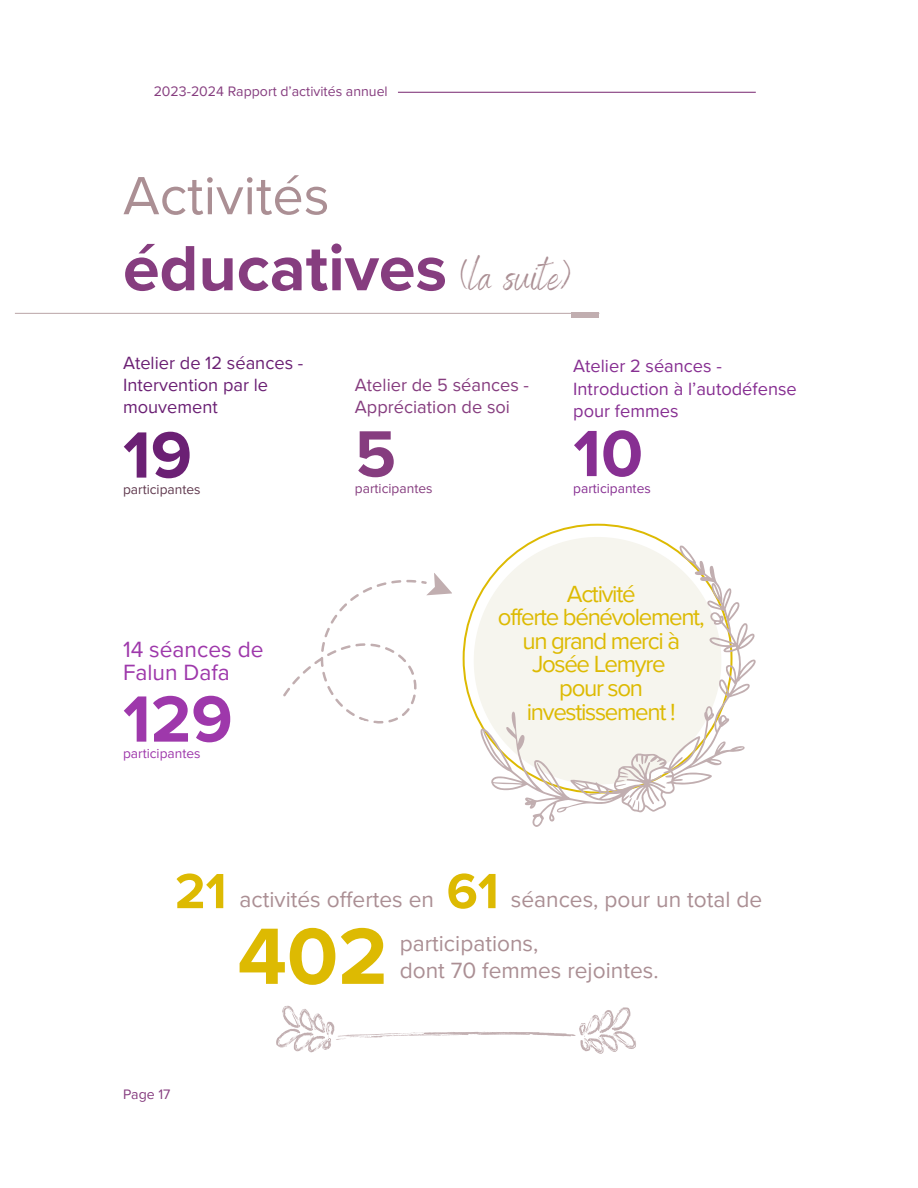
<style>
.page{position:relative;width:918px;height:1188px;background:#fff}
.page>*{position:absolute;margin:0;border:0;box-sizing:border-box;transform-origin:0 0}
.t1{font:700 82.8px "Proxima Nova";color:#ddba02}
.t2{font:700 67.8px "Proxima Nova";color:#9e38ab}
.t3{font:700 67.8px "Proxima Nova";color:#6b2074}
.t4{font:700 67.8px "Proxima Nova";color:#872f92}
.t5{font:700 67.8px "Proxima Nova";color:#863d7f}
.t6{font:700 66.3px "Proxima Nova";color:#863d7f}
.t7{font:55.8px "Proxima Nova";color:#ab8f94}
.t8{font:700 51.3px "Proxima Nova";color:#ddba02}
.t9{font:43.8px "Benedict";color:#ab8f94}
.t10{font:24px/23.7px "Proxima Nova";letter-spacing:-.055em;color:#ddba02;text-align:center}
.t11{font:22.8px "Proxima Nova";color:#ab8f94}
.t12{font:22.8px/23.4px "Proxima Nova";color:#9e38ab}
.t13{font:18.3px/22.2px "Proxima Nova";color:#872f92}
.t14{font:18.3px/22.2px "Proxima Nova";color:#6b2074}
.t15{font:18.3px/22.2px "Proxima Nova";color:#863d7f}
.t16{font:14.1px "Proxima Nova";color:#863d7f}
.t17{font:13.8px "Proxima Nova";color:#863d7f}
.t18{font:13.8px "Proxima Nova";color:#9e38ab}
.t19{font:13.8px "Proxima Nova";color:#60394e}
.t20{font:13.8px "Proxima Nova";color:#872f92}
</style>
<div class="page">
<hr style="left:398px;top:92px;width:358px;height:1px;background:#863d7f">
<svg style="left:283px;top:573px;width:169px;height:151px"></svg>
<svg style="left:463px;top:524px;width:193px;height:189px"></svg>
<svg style="left:474px;top:537px;width:196px;height:188px"></svg>
<svg style="left:480px;top:545px;width:275px;height:282px;fill:#f6f5ee"></svg>
<hr style="left:15px;top:313px;width:584px;height:1px;background:#c1aeb0">
<div style="left:572px;top:313px;width:27px;height:5px;background:#c1aeb0"></div>
<svg style="left:276px;top:1006px;width:360px;height:48px"></svg>
<p class="t16" style="left:154px;top:83px;width:236px">2023-2024 Rapport d’activités annuel</p>
<h3 class="t7" style="left:123px;top:163px;width:208px">Activités</h3>
<h3 class="t6" style="left:123px;top:229px;width:326px">éducatives</h3>
<h3 class="t9" style="left:461px;top:248px;width:111px">(la suite)</h3>
<p class="t14" style="left:123px;top:352px;width:182px">Atelier de 12 séances -<br>Intervention par le mouvement</p>
<h2 class="t3" style="left:123px;top:415px;width:71px">19</h2>
<p class="t19" style="left:123px;top:481px;width:79px">participantes</p>
<p class="t12" style="left:123px;top:638px;width:142px">14 séances de<br>Falun Dafa</p>
<h2 class="t2" style="left:123px;top:679px;width:111px">129</h2>
<p class="t18" style="left:123px;top:745px;width:79px">participantes</p>
<p class="t15" style="left:355px;top:374px;width:176px">Atelier de 5 séances -<br>Appréciation de soi</p>
<h2 class="t5" style="left:355px;top:414px;width:43px">5</h2>
<p class="t17" style="left:355px;top:480px;width:79px">participantes</p>
<p class="t13" style="left:573px;top:356px;width:225px">Atelier 2 séances -<br>Introduction à l’autodéfense pour femmes</p>
<h2 class="t4" style="left:573px;top:414px;width:71px">10</h2>
<p class="t20" style="left:573px;top:480px;width:79px">participantes</p>
<p class="t10" style="left:498px;top:582px;width:208px">Activité<br>offerte bénévolement, un grand merci à<br>Josée Lemyre<br>pour son investissement !</p>
<h3 class="t8" style="left:175px;top:861px;width:53px">21</h3>
<p class="t11" style="left:240px;top:886px;width:196px">activités offertes en</p>
<h3 class="t8" style="left:447px;top:861px;width:54px">61</h3>
<p class="t11" style="left:511px;top:886px;width:253px">séances, pour un total de</p>
<h1 class="t1" style="left:238px;top:908px;width:152px">402</h1>
<p class="t11" style="left:400px;top:930px;width:140px">participations,</p>
<p class="t11" style="left:400px;top:957px;width:260px">dont 70 femmes rejointes.</p>
<p class="t16" style="left:123px;top:1086px;width:49px">Page 17</p>
</div>
